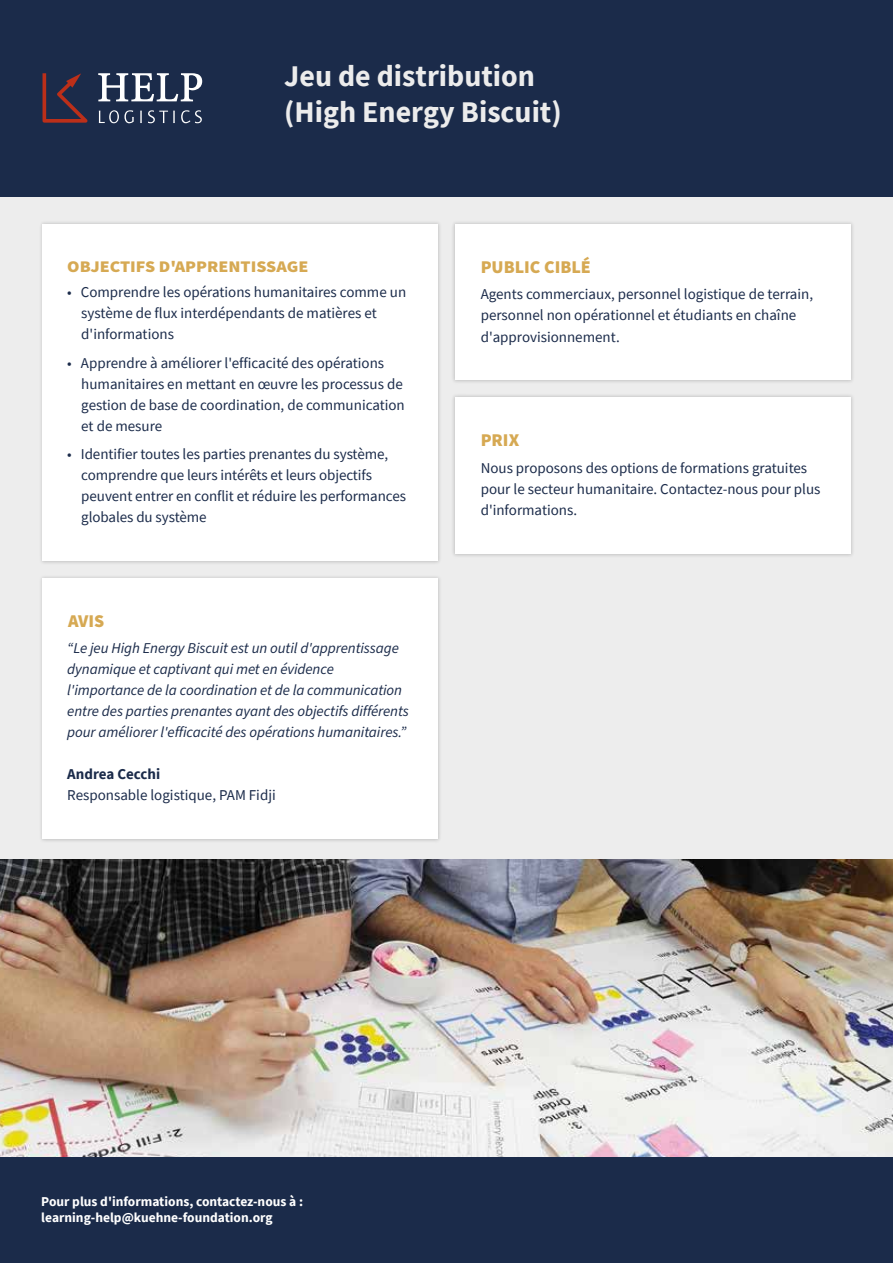
<style>
.page{position:relative;width:893px;height:1263px;background:#fff}
.page>*{position:absolute;margin:0;border:0;box-sizing:border-box;transform-origin:0 0}
.t1{font:700 30px/36px "Source Sans Pro";color:#ececec}
.t2{font:900 18px "Source Sans Pro";color:#d6a953}
.t3{font:900 16.35px "Source Sans Pro";color:#d6a953;scale:1.1 1}
.t4{font:15px/21px "Source Sans Pro";color:#1b2b4a}
.t5{font:italic 15px/21px "Source Sans Pro";letter-spacing:-.005em;color:#1b2b4a}
.t6{font:700 15px "Source Sans Pro";color:#1b2b4a}
.t7{font:700 13.5px/16.2px "Source Sans Pro";color:#fff}
</style>
<div class="page">
<div style="left:0;top:197px;width:893px;height:960px;background:#ededed"></div>
<div style="left:0;top:0;width:893px;height:197px;background:#1b2b4a"></div>
<div style="left:0;top:1157px;width:893px;height:106px;background:#1b2b4a"></div>
<svg style="left:98px;top:73px;width:104px;height:28px"></svg>
<svg style="left:99px;top:110px;width:35px;height:13px"></svg>
<svg style="left:140px;top:111px;width:2px;height:12px"></svg>
<svg style="left:148px;top:110px;width:27px;height:13px"></svg>
<svg style="left:181px;top:110px;width:21px;height:13px"></svg>
<svg style="left:43px;top:73px;width:45px;height:50px"></svg>
<img style="left:0;top:859px;width:893px;height:298px">
<img style="left:41px;top:222px;width:399px;height:341px">
<div style="left:43px;top:224px;width:395px;height:337px;background:#fff"></div>
<img style="left:453px;top:222px;width:400px;height:160px">
<div style="left:455px;top:224px;width:395px;height:156px;background:#fff"></div>
<img style="left:41px;top:577px;width:399px;height:264px">
<div style="left:43px;top:578px;width:395px;height:261px;background:#fff"></div>
<img style="left:453px;top:395px;width:400px;height:161px">
<div style="left:455px;top:397px;width:395px;height:156px;background:#fff"></div>
<h1 class="t1" style="left:284px;top:58px;width:279px">Jeu de distribution (High Energy Biscuit)</h1>
<p class="t3" style="left:67px;top:255px;width:221px">OBJECTIFS D'APPRENTISSAGE</p>
<p class="t4" style="left:81px;top:282px;width:326px;text-indent:-14px">• Comprendre les opérations humanitaires comme un système de flux interdépendants de matières et d'informations</p>
<p class="t4" style="left:81px;top:352px;width:325px;text-indent:-14px">• Apprendre à améliorer l'efficacité des opérations humanitaires en mettant en œuvre les processus de gestion de base de coordination, de communication et de mesure</p>
<p class="t4" style="left:81px;top:444px;width:326px;text-indent:-14px">• Identifier toutes les parties prenantes du système, comprendre que leurs intérêts et leurs objectifs peuvent entrer en conflit et réduire les performances globales du système</p>
<p class="t2" style="left:68px;top:608px;width:38px">AVIS</p>
<p class="t5" style="left:67px;top:638px;width:343px">“Le jeu High Energy Biscuit est un outil d'apprentissage dynamique et captivant qui met en évidence l'importance de la coordination et de la communication entre des parties prenantes ayant des objectifs différents pour améliorer l'efficacité des opérations humanitaires.”</p>
<p class="t6" style="left:67px;top:764px;width:94px">Andrea Cecchi</p>
<p class="t4" style="left:67px;top:785px;width:210px">Responsable logistique, PAM Fidji</p>
<p class="t2" style="left:481px;top:255px;width:112px">PUBLIC CIBLÉ</p>
<p class="t4" style="left:481px;top:284px;width:334px">Agents commerciaux, personnel logistique de terrain, personnel non opérationnel et étudiants en chaîne d'approvisionnement.</p>
<p class="t2" style="left:481px;top:427px;width:40px">PRIX</p>
<p class="t4" style="left:481px;top:457px;width:341px">Nous proposons des options de formations gratuites pour le secteur humanitaire. Contactez-nous pour plus d'informations.</p>
<p class="t7" style="left:41px;top:1193px;width:263px">Pour plus d'informations, contactez-nous à : learning-help@kuehne-foundation.org</p>
</div>
